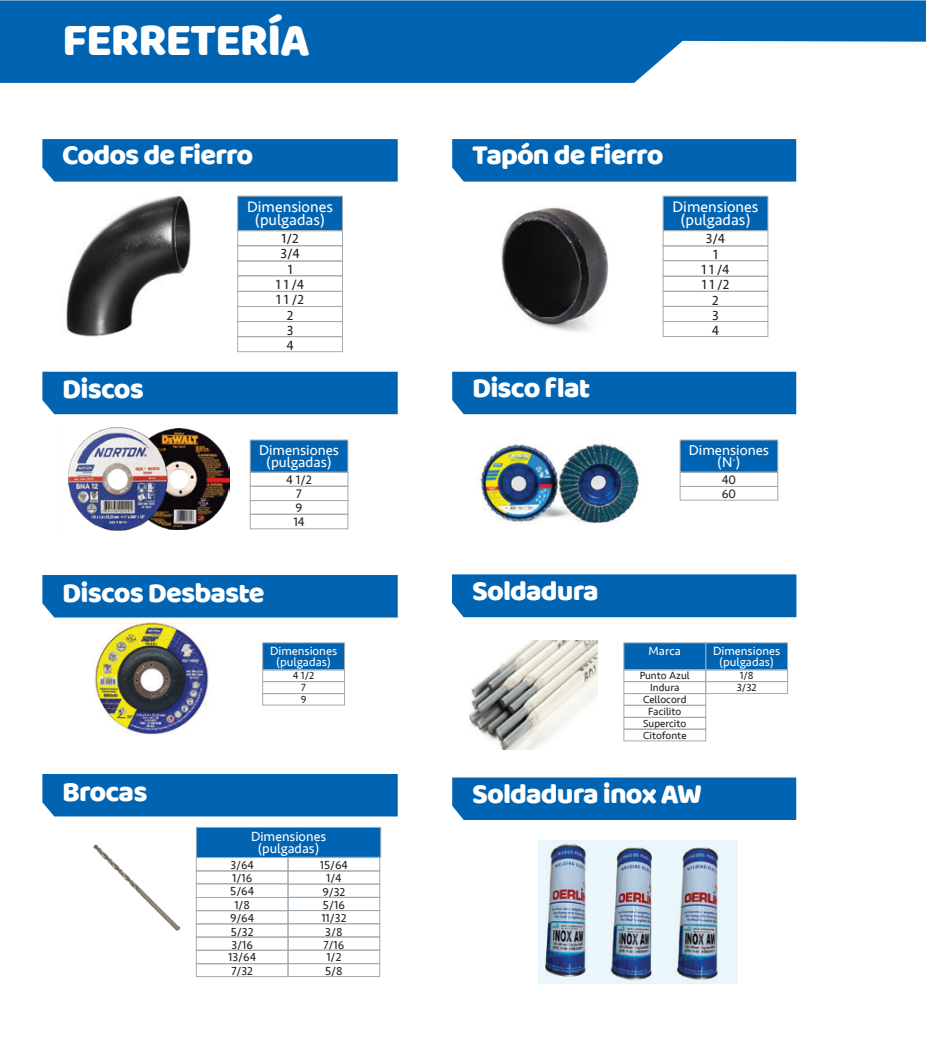
<style>
.page{position:relative;width:926px;height:1053px;background:#fff}
.page>*{position:absolute;margin:0;border:0;box-sizing:border-box;transform-origin:0 0}
.t1{font:47.5px "Baloo";letter-spacing:-.03em;color:#fff}
.t2{font:28.75px "Baloo";letter-spacing:-.03em;color:#fff}
.t3{font:15.62px/13.8px "Seravek";color:#fff;text-align:center}
.t4{font:14.62px/12.8px "Seravek";color:#fff;text-align:center}
.t5{font:13.75px/15.4px "Seravek";color:#231f20;text-align:center}
.t6{font:13.75px/12px "Seravek";color:#fff;text-align:center}
.t7{font:12.75px/14.4px "Seravek";color:#231f20}
.t8{font:12.25px/10.8px "Seravek";color:#fff;text-align:center}
.t9{font:12px/13.1px "Seravek";color:#231f20;text-align:center}
.t10{font:10.75px/12px "Seravek";color:#231f20;text-align:center}
</style>
<div class="page">
<div style="left:42px;top:139px;width:356px;height:42px;background:#0164b2"></div>
<div style="left:452px;top:139px;width:344px;height:42px;background:#0164b2"></div>
<div style="left:42px;top:372px;width:356px;height:42px;background:#0164b2"></div>
<div style="left:452px;top:372px;width:344px;height:42px;background:#0164b2"></div>
<svg style="left:0;top:0;width:926px;height:83px;background:#277bbd"></svg>
<img style="left:66px;top:195px;width:125px;height:142px">
<div style="left:237px;top:196px;width:106px;height:35px;background:#0164b2;border:1px solid #a1abb2"></div>
<div style="left:237px;top:230px;width:106px;height:16px;border:1px solid #a1abb2"></div>
<div style="left:237px;top:245px;width:106px;height:16px;border:1px solid #a1abb2"></div>
<div style="left:237px;top:260px;width:106px;height:16px;border:1px solid #a1abb2"></div>
<div style="left:237px;top:275px;width:106px;height:17px;border:1px solid #a1abb2"></div>
<div style="left:237px;top:291px;width:106px;height:16px;border:1px solid #a1abb2"></div>
<div style="left:237px;top:306px;width:106px;height:16px;border:1px solid #a1abb2"></div>
<div style="left:237px;top:321px;width:106px;height:16px;border:1px solid #a1abb2"></div>
<div style="left:237px;top:336px;width:106px;height:16px;border:1px solid #a1abb2"></div>
<div style="left:663px;top:196px;width:105px;height:35px;background:#0164b2;border:1px solid #a1abb2"></div>
<div style="left:663px;top:230px;width:105px;height:16px;border:1px solid #a1abb2"></div>
<div style="left:663px;top:245px;width:105px;height:16px;border:1px solid #a1abb2"></div>
<div style="left:663px;top:260px;width:105px;height:17px;border:1px solid #a1abb2"></div>
<div style="left:663px;top:276px;width:105px;height:16px;border:1px solid #a1abb2"></div>
<div style="left:663px;top:291px;width:105px;height:16px;border:1px solid #a1abb2"></div>
<div style="left:663px;top:306px;width:105px;height:16px;border:1px solid #a1abb2"></div>
<div style="left:663px;top:321px;width:105px;height:16px;border:1px solid #a1abb2"></div>
<img style="left:501px;top:207px;width:108px;height:125px">
<div style="left:42px;top:774px;width:356px;height:42px;background:#0164b2"></div>
<div style="left:196px;top:826px;width:185px;height:32px;background:#0164b2;border:1px solid #a1abb2"></div>
<div style="left:196px;top:856px;width:93px;height:15px;border:1px solid #a1abb2"></div>
<div style="left:196px;top:870px;width:93px;height:14px;border:1px solid #a1abb2"></div>
<div style="left:196px;top:883px;width:93px;height:14px;border:1px solid #a1abb2"></div>
<div style="left:196px;top:896px;width:93px;height:15px;border:1px solid #a1abb2"></div>
<div style="left:196px;top:910px;width:93px;height:14px;border:1px solid #a1abb2"></div>
<div style="left:196px;top:923px;width:93px;height:14px;border:1px solid #a1abb2"></div>
<div style="left:196px;top:936px;width:93px;height:14px;border:1px solid #a1abb2"></div>
<div style="left:196px;top:949px;width:93px;height:15px;border:1px solid #a1abb2"></div>
<div style="left:196px;top:963px;width:93px;height:14px;border:1px solid #a1abb2"></div>
<div style="left:288px;top:923px;width:92px;height:14px;border:1px solid #a1abb2"></div>
<div style="left:288px;top:936px;width:92px;height:14px;border:1px solid #a1abb2"></div>
<div style="left:288px;top:949px;width:92px;height:15px;border:1px solid #a1abb2"></div>
<div style="left:288px;top:963px;width:92px;height:13px;border:1px solid #a1abb2"></div>
<div style="left:288px;top:856px;width:92px;height:15px;border:1px solid #a1abb2"></div>
<div style="left:288px;top:870px;width:92px;height:14px;border:1px solid #a1abb2"></div>
<div style="left:288px;top:883px;width:92px;height:14px;border:1px solid #a1abb2"></div>
<div style="left:288px;top:896px;width:92px;height:14px;border:1px solid #a1abb2"></div>
<div style="left:288px;top:910px;width:92px;height:14px;border:1px solid #a1abb2"></div>
<img style="left:93px;top:844px;width:87px;height:86px">
<div style="left:250px;top:439px;width:98px;height:33px;background:#0164b2;border:1px solid #a1abb2"></div>
<div style="left:250px;top:471px;width:98px;height:15px;border:1px solid #a1abb2"></div>
<div style="left:250px;top:485px;width:98px;height:16px;border:1px solid #a1abb2"></div>
<div style="left:250px;top:500px;width:98px;height:14px;border:1px solid #a1abb2"></div>
<div style="left:250px;top:513px;width:98px;height:16px;border:1px solid #a1abb2"></div>
<div style="left:705px;top:642px;width:83px;height:28px;background:#0164b2;border:1px solid #a1abb2"></div>
<div style="left:705px;top:669px;width:83px;height:13px;border:1px solid #a1abb2"></div>
<div style="left:705px;top:681px;width:83px;height:13px;border:1px solid #a1abb2"></div>
<div style="left:623px;top:642px;width:83px;height:28px;background:#0164b2;border:1px solid #a1abb2"></div>
<div style="left:623px;top:669px;width:83px;height:13px;border:1px solid #a1abb2"></div>
<div style="left:623px;top:681px;width:83px;height:13px;border:1px solid #a1abb2"></div>
<div style="left:623px;top:693px;width:83px;height:12px;border:1px solid #a1abb2"></div>
<div style="left:623px;top:704px;width:83px;height:13px;border:1px solid #a1abb2"></div>
<div style="left:623px;top:717px;width:83px;height:12px;border:1px solid #a1abb2"></div>
<div style="left:623px;top:728px;width:83px;height:13px;border:1px solid #a1abb2"></div>
<img style="left:176px;top:429px;width:54px;height:100px">
<img style="left:68px;top:427px;width:108px;height:104px">
<div style="left:42px;top:575px;width:356px;height:42px;background:#0164b2"></div>
<div style="left:262px;top:642px;width:83px;height:28px;background:#0164b2;border:1px solid #a1abb2"></div>
<div style="left:262px;top:669px;width:83px;height:13px;border:1px solid #a1abb2"></div>
<div style="left:262px;top:681px;width:83px;height:13px;border:1px solid #a1abb2"></div>
<div style="left:262px;top:693px;width:83px;height:12px;border:1px solid #a1abb2"></div>
<img style="left:531px;top:640px;width:65px;height:1px">
<div style="left:452px;top:574px;width:344px;height:43px;background:#0164b2"></div>
<div style="left:452px;top:777px;width:344px;height:43px;background:#0164b2"></div>
<img style="left:469px;top:641px;width:128px;height:108px">
<div style="left:680px;top:439px;width:98px;height:33px;background:#0164b2;border:1px solid #a1abb2"></div>
<div style="left:680px;top:471px;width:98px;height:16px;border:1px solid #a1abb2"></div>
<div style="left:680px;top:486px;width:98px;height:14px;border:1px solid #a1abb2"></div>
<img style="left:480px;top:442px;width:159px;height:82px">
<img style="left:93px;top:622px;width:116px;height:112px">
<img style="left:538px;top:840px;width:200px;height:143px">
<h1 class="t1" style="left:62px;top:11px;width:249px">FERRETERÍA</h1>
<p class="t2" style="left:62px;top:138px;width:192px">Codos de Fierro</p>
<p class="t2" style="left:472px;top:138px;width:193px">Tapón de Fierro</p>
<p class="t3" style="left:247px;top:199px;width:87px">Dimensiones (pulgadas)</p>
<p class="t5" style="left:282px;top:230px;width:19px">1/2</p>
<p class="t5" style="left:276px;top:277px;width:30px">1 1 /4</p>
<p class="t5" style="left:286px;top:323px;width:9px;line-height:14.8px;text-align:left">3<br>4</p>
<p class="t5" style="left:280px;top:246px;width:21px">3/4</p>
<p class="t5" style="left:288px;top:261px;width:6px">1</p>
<p class="t5" style="left:276px;top:292px;width:29px">1 1 /2<br>2</p>
<p class="t2" style="left:62px;top:371px;width:83px">Discos</p>
<p class="t2" style="left:472px;top:370px;width:120px">Disco flat</p>
<p class="t3" style="left:673px;top:199px;width:87px">Dimensiones (pulgadas)</p>
<p class="t5" style="left:706px;top:231px;width:21px">3/4</p>
<p class="t5" style="left:701px;top:262px;width:30px">1 1 /4</p>
<p class="t5" style="left:712px;top:308px;width:9px;line-height:14.8px;text-align:left">3<br>4</p>
<p class="t5" style="left:713px;top:246px;width:6px">1</p>
<p class="t5" style="left:702px;top:277px;width:29px">1 1 /2<br>2</p>
<p class="t4" style="left:259px;top:443px;width:81px">Dimensiones (pulgadas)</p>
<p class="t7" style="left:286px;top:472px;width:27px;text-align:center">4 1/2<br>7</p>
<p class="t7" style="left:293px;top:500px;width:13px">9<br>14</p>
<p class="t4" style="left:689px;top:443px;width:81px">Dimensiones (N.)</p>
<p class="t7" style="left:722px;top:472px;width:16px">40</p>
<p class="t7" style="left:722px;top:486px;width:16px">60</p>
<p class="t2" style="left:62px;top:574px;width:204px">Discos Desbaste</p>
<p class="t2" style="left:472px;top:573px;width:109px">Bisagras</p>
<p class="t2" style="left:472px;top:573px;width:128px">Soldadura</p>
<p class="t2" style="left:62px;top:773px;width:87px">Brocas</p>
<p class="t8" style="left:270px;top:645px;width:68px">Dimensiones (pulgadas)</p>
<p class="t10" style="left:293px;top:669px;width:23px">4 1/2<br>7</p>
<p class="t10" style="left:301px;top:693px;width:7px">9</p>
<p class="t6" style="left:251px;top:830px;width:77px">Dimensiones (pulgadas)</p>
<p class="t9" style="left:230px;top:857px;width:25px">3/64</p>
<p class="t9" style="left:230px;top:884px;width:25px">5/64</p>
<p class="t9" style="left:231px;top:925px;width:24px;text-align:left">5/32<br>3/16</p>
<p class="t9" style="left:232px;top:871px;width:22px">1/16</p>
<p class="t9" style="left:230px;top:897px;width:26px;line-height:13.5px">1/8<br>9/64</p>
<p class="t9" style="left:228px;top:950px;width:29px">13/64</p>
<p class="t9" style="left:231px;top:964px;width:23px">7/32</p>
<p class="t9" style="left:320px;top:858px;width:30px">15/64</p>
<p class="t9" style="left:321px;top:898px;width:26px">5/16<br>11/32<br>3/8<br>7/16</p>
<p class="t9" style="left:325px;top:964px;width:19px">5/8</p>
<p class="t9" style="left:322px;top:871px;width:24px;line-height:13.5px">1/4<br>9/32</p>
<p class="t9" style="left:326px;top:950px;width:16px">1/2</p>
<p class="t8" style="left:649px;top:645px;width:34px">Marca</p>
<p class="t10" style="left:640px;top:664px;width:52px;line-height:23.4px">Punto Azul<br>Cellocord</p>
<p class="t10" style="left:650px;top:681px;width:31px">Indura</p>
<p class="t10" style="left:643px;top:705px;width:45px">Facilito<br>Supercito<br>Citofonte</p>
<p class="t8" style="left:713px;top:645px;width:68px">Dimensiones (pulgadas)</p>
<p class="t10" style="left:737px;top:669px;width:21px;text-align:left">1/8<br>3/32</p>
<p class="t2" style="left:472px;top:776px;width:231px">Soldadura inox AW</p>
</div>
